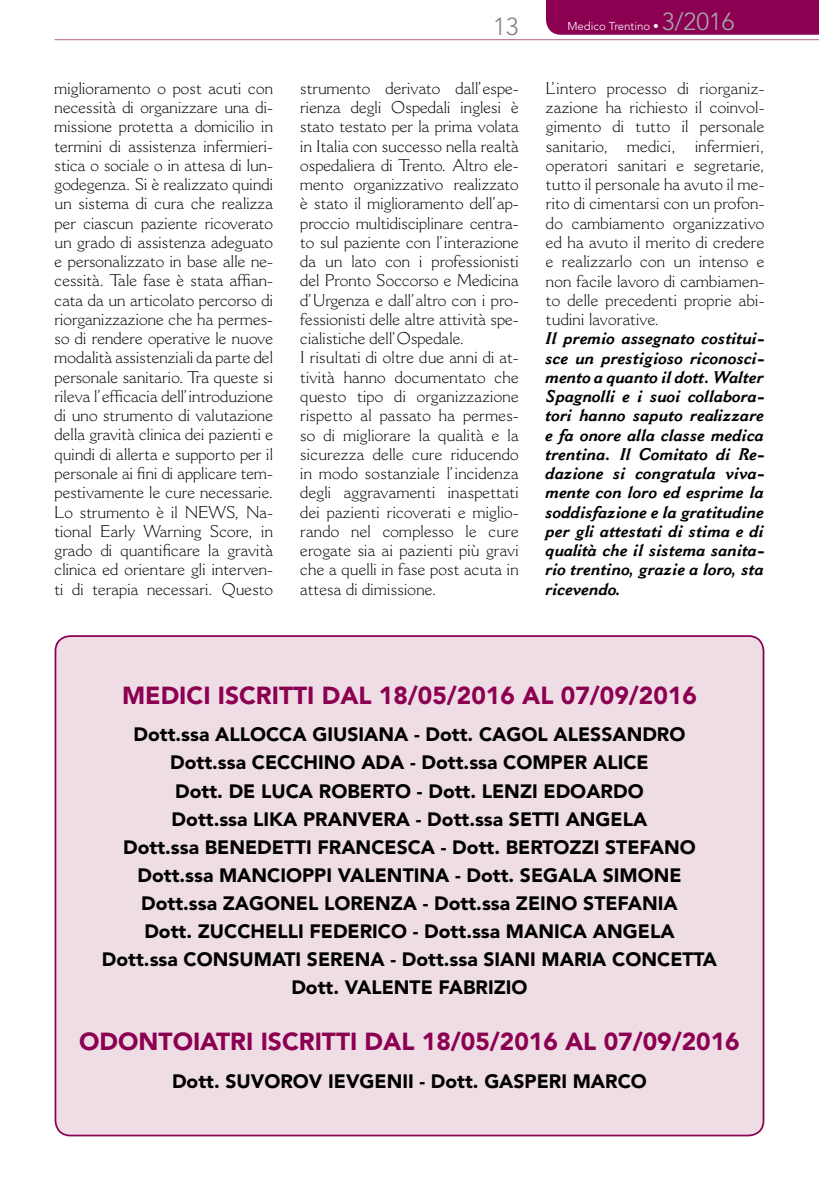
<style>
.page{position:relative;width:819px;height:1191px;background:#fff}
.page>*{position:absolute;margin:0;border:0;box-sizing:border-box;transform-origin:0 0}
.t1{font:900 24.5px "Avenir";color:#8c0052}
.t2{font:300 24.5px "Avenir";color:#808285}
.t3{font:900 19.25px/28px "Avenir";color:#000;text-align:center}
.t4{font:300 16.62px/19.2px "Cantoria";letter-spacing:.005em;color:#000;text-align:justify}
.t5{font:italic 700 16.62px/19.2px "Cantoria";color:#000;text-align:justify}
.t6{font:300 11.38px "Avenir";color:#fff}
.s1{font-size:24.5px;color:#a7a9ac}
</style>
<div class="page">
<div style="left:546px;top:0;width:273px;height:35px;background:#8c0052"></div>
<hr style="left:55px;top:39px;width:764px;height:1px;background:#b5648a">
<div style="left:55px;top:636px;width:708px;height:499px;background:#efdde5;border-radius:15px"></div>
<h1 class="t2" style="left:493px;top:12px;width:27px">13</h1>
<p class="t6" style="left:567px;top:19px;width:168px">Medico Trentino • <span class="s1">3/2016</span></p>
<p class="t4" style="left:55px;top:78px;width:220px">miglioramento o post acuti con necessità di organizzare una di&shy;missione protetta a domicilio in termini di assistenza infermieri&shy;stica o sociale o in attesa di lun&shy;godegenza. Si è realizzato quindi un sistema di cura che realizza per ciascun paziente ricoverato un grado di assistenza adeguato e personalizzato in base alle ne&shy;cessità. Tale fase è stata affian&shy;cata da un articolato percorso di riorganizzazione che ha permes&shy;so di rendere operative le nuove modalità assistenziali da parte del personale sanitario. Tra queste si rileva l’efficacia dell’introduzione di uno strumento di valutazione della gravità clinica dei pazienti e quindi di allerta e supporto per il personale ai fini di applicare tem&shy;pestivamente le cure necessarie.<br>Lo strumento è il NEWS, Na&shy;tional Early Warning Score, in grado di quantificare la gravità clinica ed orientare gli interven&shy;ti di terapia necessari. Questo</p>
<p class="t4" style="left:300px;top:78px;width:220px;text-align:left">strumento derivato dall’espe&shy;rienza degli Ospedali inglesi è stato testato per la prima volata in Italia con successo nella realtà ospedaliera di Trento. Altro ele&shy;mento organizzativo realizzato è stato il miglioramento dell’ap&shy;proccio multidisciplinare centra&shy;to sul paziente con l’interazione da un lato con i professionisti del Pronto Soccorso e Medicina d’Urgenza e dall’altro con i pro&shy;fessionisti delle altre attività spe&shy;cialistiche dell’Ospedale.<br>I risultati di oltre due anni di at&shy;tività hanno documentato che questo tipo di organizzazione rispetto al passato ha permes&shy;so di migliorare la qualità e la sicurezza delle cure riducendo in modo sostanziale l’incidenza degli aggravamenti inaspettati dei pazienti ricoverati e miglio&shy;rando nel complesso le cure erogate sia ai pazienti più gravi che a quelli in fase post acuta in attesa di dimissione.</p>
<p class="t4" style="left:546px;top:78px;width:220px">L’intero processo di riorganiz&shy;zazione ha richiesto il coinvol&shy;gimento di tutto il personale sanitario, medici, infermieri, operatori sanitari e segretarie, tutto il personale ha avuto il me&shy;rito di cimentarsi con un profon&shy;do cambiamento organizzativo ed ha avuto il merito di credere e realizzarlo con un intenso e non facile lavoro di cambiamen&shy;to delle precedenti proprie abi&shy;tudini lavorative.</p>
<p class="t5" style="left:546px;top:329px;width:220px">Il premio assegnato costitui&shy;sce un prestigioso riconosci&shy;mento a quanto il dott. Walter Spagnolli e i suoi collabora&shy;tori hanno saputo realizzare e fa onore alla classe medica trentina. Il Comitato di Re&shy;dazione si congratula viva&shy;mente con loro ed esprime la soddisfazione e la gratitudine per gli attestati di stima e di qualità che il sistema sanita&shy;rio trentino, grazie a loro, sta ricevendo.</p>
<h1 class="t1" style="left:122px;top:680px;width:576px">MEDICI ISCRITTI DAL 18/05/2016 AL 07/09/2016</h1>
<p class="t3" style="left:102px;top:720px;width:616px">Dott.ssa ALLOCCA GIUSIANA - Dott. CAGOL ALESSANDRO Dott.ssa CECCHINO ADA - Dott.ssa COMPER ALICE<br>Dott. DE LUCA ROBERTO - Dott. LENZI EDOARDO<br>Dott.ssa LIKA PRANVERA - Dott.ssa SETTI ANGELA<br>Dott.ssa BENEDETTI FRANCESCA - Dott. BERTOZZI STEFANO Dott.ssa MANCIOPPI VALENTINA - Dott. SEGALA SIMONE Dott.ssa ZAGONEL LORENZA - Dott.ssa ZEINO STEFANIA<br>Dott. ZUCCHELLI FEDERICO - Dott.ssa MANICA ANGELA<br>Dott.ssa CONSUMATI SERENA - Dott.ssa SIANI MARIA CONCETTA Dott. VALENTE FABRIZIO</p>
<h1 class="t1" style="left:79px;top:1026px;width:662px">ODONTOIATRI ISCRITTI DAL 18/05/2016 AL 07/09/2016</h1>
<p class="t3" style="left:172px;top:1066px;width:476px">Dott. SUVOROV IEVGENII - Dott. GASPERI MARCO</p>
</div>
